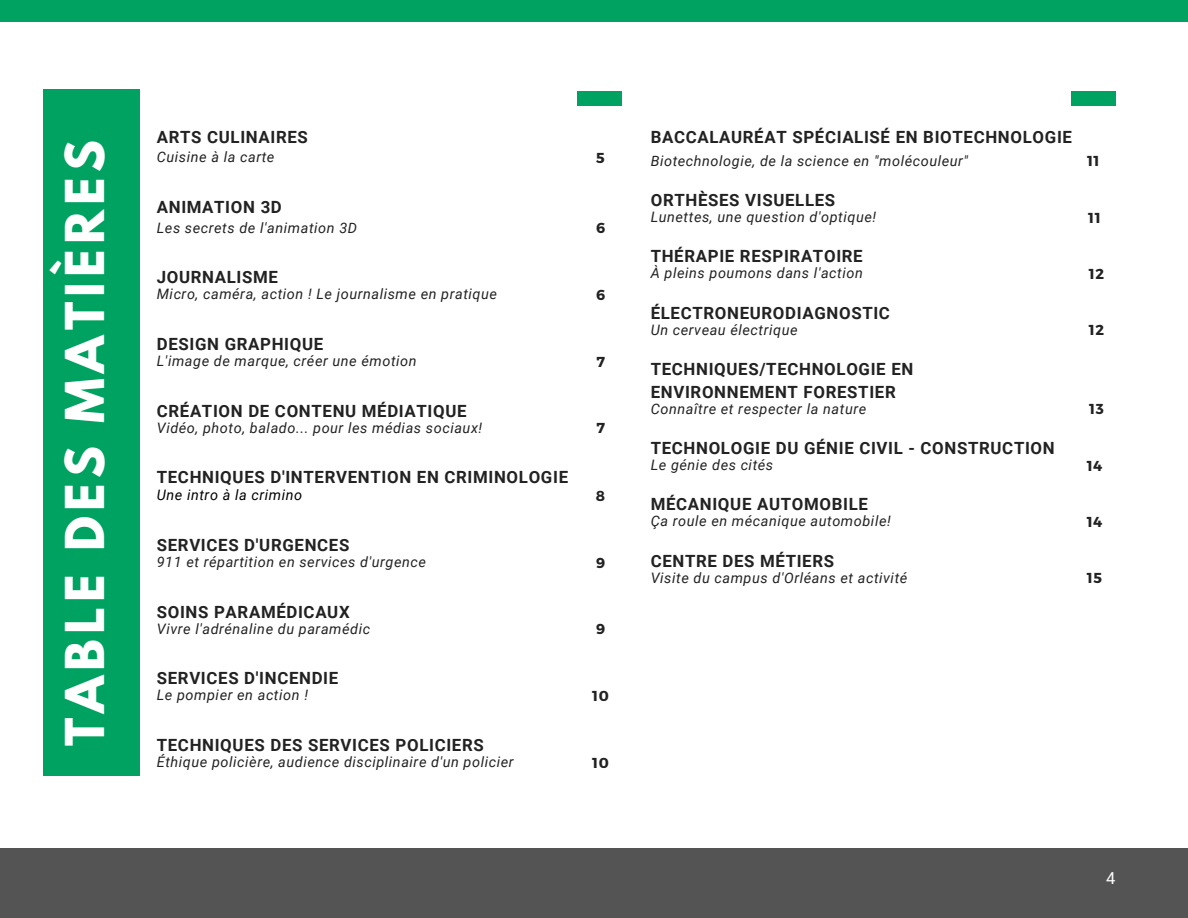
<style>
.page{position:relative;width:1188px;height:918px;background:#fff}
.page>*{position:absolute;margin:0;border:0;box-sizing:border-box;transform-origin:0 0}
.t1{font:700 47.4px "League Spartan";letter-spacing:.11em;color:#fff}
.t2{font:700 16.8px/22.5px "Roboto";letter-spacing:.04em;color:#222}
.t3{font:16.5px "Roboto";color:#fff}
.t4{font:italic 14.4px "Roboto";letter-spacing:.04em;color:#222}
.t5{font:700 14.4px "Montserrat";letter-spacing:.04em;color:#222}
.t6{font:italic 14.4px "Roboto";letter-spacing:.04em;color:#000}
</style>
<div class="page">
<div style="left:0;top:0;width:1188px;height:22px;background:#00a261"></div>
<div style="left:577px;top:92px;width:44px;height:13px;background:#00a261"></div>
<div style="left:1071px;top:92px;width:44px;height:13px;background:#00a261"></div>
<div style="left:44px;top:89px;width:95px;height:686px;background:#00a261"></div>
<div style="left:0;top:848px;width:1188px;height:70px;background:#545454"></div>
<p class="t1" style="left:61px;top:746px;width:608px;rotate:-90deg">TABLE DES MATIÈRES</p>
<h4 class="t2" style="left:157px;top:126px;width:153px">ARTS CULINAIRES</h4>
<p class="t4" style="left:157px;top:149px;width:119px">Cuisine à la carte</p>
<p class="t5" style="left:596px;top:149px;width:10px">5</p>
<h4 class="t2" style="left:157px;top:196px;width:127px">ANIMATION 3D</h4>
<p class="t4" style="left:157px;top:219px;width:202px">Les secrets de l'animation 3D</p>
<p class="t5" style="left:596px;top:219px;width:11px">6</p>
<h4 class="t2" style="left:157px;top:266px;width:123px">JOURNALISME</h4>
<p class="t4" style="left:157px;top:286px;width:342px">Micro, caméra, action ! Le journalisme en pratique</p>
<p class="t5" style="left:596px;top:285px;width:11px">6</p>
<h4 class="t2" style="left:157px;top:333px;width:168px">DESIGN GRAPHIQUE</h4>
<p class="t4" style="left:157px;top:353px;width:261px">L'image de marque, créer une émotion</p>
<p class="t5" style="left:596px;top:352px;width:10px">7</p>
<h4 class="t2" style="left:157px;top:400px;width:311px">CRÉATION DE CONTENU MÉDIATIQUE</h4>
<p class="t4" style="left:157px;top:419px;width:327px">Vidéo, photo, balado... pour les médias sociaux!</p>
<p class="t5" style="left:596px;top:419px;width:10px">7</p>
<h4 class="t2" style="left:157px;top:466px;width:413px">TECHNIQUES D'INTERVENTION EN CRIMINOLOGIE</h4>
<p class="t6" style="left:157px;top:487px;width:147px">Une intro à la crimino</p>
<p class="t5" style="left:596px;top:487px;width:11px">8</p>
<p class="t2" style="left:157px;top:534px;width:194px">SERVICES D'URGENCES</p>
<p class="t4" style="left:157px;top:554px;width:271px">911 et répartition en services d'urgence</p>
<p class="t5" style="left:596px;top:553px;width:11px">9</p>
<p class="t2" style="left:157px;top:601px;width:194px">SOINS PARAMÉDICAUX</p>
<p class="t4" style="left:157px;top:620px;width:215px">Vivre l'adrénaline du paramédic</p>
<p class="t5" style="left:596px;top:620px;width:11px">9</p>
<p class="t2" style="left:157px;top:667px;width:183px">SERVICES D'INCENDIE</p>
<p class="t4" style="left:157px;top:687px;width:153px">Le pompier en action !</p>
<p class="t5" style="left:592px;top:687px;width:18px">10</p>
<p class="t2" style="left:157px;top:734px;width:328px">TECHNIQUES DES SERVICES POLICIERS</p>
<p class="t4" style="left:157px;top:754px;width:358px">Éthique policière, audience disciplinaire d'un policier</p>
<p class="t5" style="left:592px;top:753px;width:18px">10</p>
<p class="t2" style="left:651px;top:126px;width:423px">BACCALAURÉAT SPÉCIALISÉ EN BIOTECHNOLOGIE</p>
<p class="t4" style="left:651px;top:152px;width:319px">Biotechnologie, de la science en "molécouleur"</p>
<p class="t5" style="left:1087px;top:152px;width:14px">11</p>
<p class="t2" style="left:651px;top:189px;width:186px">ORTHÈSES VISUELLES</p>
<p class="t4" style="left:651px;top:209px;width:227px">Lunettes, une question d'optique!</p>
<p class="t5" style="left:1088px;top:208px;width:14px">11</p>
<p class="t2" style="left:651px;top:245px;width:214px">THÉRAPIE RESPIRATOIRE</p>
<p class="t4" style="left:651px;top:265px;width:214px">À pleins poumons dans l'action</p>
<p class="t5" style="left:1089px;top:265px;width:17px">12</p>
<p class="t2" style="left:651px;top:302px;width:241px">ÉLECTRONEURODIAGNOSTIC</p>
<p class="t4" style="left:651px;top:321px;width:148px">Un cerveau électrique</p>
<p class="t5" style="left:1089px;top:321px;width:17px">12</p>
<p class="t2" style="left:651px;top:358px;width:264px">TECHNIQUES/TECHNOLOGIE EN<br>ENVIRONNEMENT FORESTIER</p>
<p class="t4" style="left:651px;top:400px;width:217px">Connaître et respecter la nature</p>
<p class="t5" style="left:1089px;top:400px;width:16px">13</p>
<p class="t2" style="left:651px;top:437px;width:406px">TECHNOLOGIE DU GÉNIE CIVIL - CONSTRUCTION</p>
<p class="t4" style="left:651px;top:457px;width:124px">Le génie des cités</p>
<p class="t5" style="left:1087px;top:456px;width:17px">14</p>
<p class="t2" style="left:651px;top:493px;width:219px">MÉCANIQUE AUTOMOBILE</p>
<p class="t4" style="left:651px;top:513px;width:242px">Ça roule en mécanique automobile!</p>
<p class="t5" style="left:1087px;top:512px;width:17px">14</p>
<p class="t2" style="left:651px;top:550px;width:185px">CENTRE DES MÉTIERS</p>
<p class="t4" style="left:651px;top:569px;width:258px">Visite du campus d'Orléans et activité</p>
<p class="t5" style="left:1087px;top:569px;width:17px">15</p>
<p class="t3" style="left:1106px;top:869px;width:11px">4</p>
</div>
